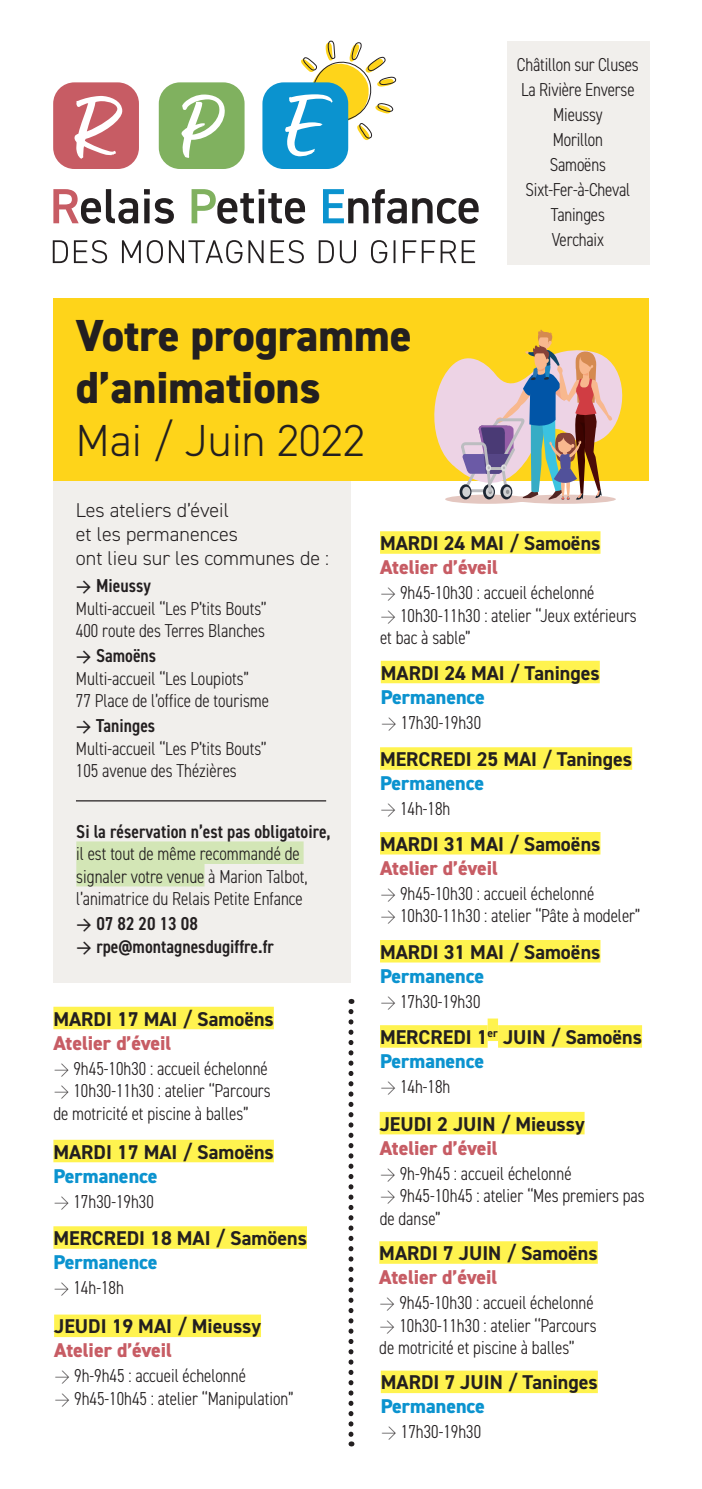
<style>
.page{position:relative;width:702px;height:1489px;background:#fff}
.page>*{position:absolute;margin:0;border:0;box-sizing:border-box;transform-origin:0 0}
.t1{font:800 45px/52.5px "DIN2014";color:#231f20}
.t2{font:300 45px "DIN2014";color:#231f20}
.t3{font:700 20px/24px "DIN2014";color:#231f20}
.t4{font:800 20px "DIN2014";color:#c75c64}
.t5{font:800 20px "DIN2014";color:#0b93cf}
.t6{font:300 20px/24px "DIN2014";color:#231f20}
.t7{font:300 condensed 18.75px/22.5px "DIN2014";color:#231f20}
.t8{font:600 condensed 18.75px "DIN2014";color:#231f20}
.s1{font-weight:800;color:#0b93cf}
</style>
<div class="page">
<div style="left:53px;top:452px;width:298px;height:529px;background:#f1efec"></div>
<div style="left:507px;top:41px;width:142px;height:223px;background:#f1efec"></div>
<div style="left:262px;top:82px;width:86px;height:87px;background:#0b93cf;border-radius:21px"></div>
<div style="left:159px;top:82px;width:85px;height:87px;background:#80b15f;border-radius:21px"></div>
<div style="left:53px;top:82px;width:86px;height:87px;background:#c75c64;border-radius:21px"></div>
<svg style="left:323px;top:189px;width:155px;height:35px"></svg>
<svg style="left:191px;top:189px;width:114px;height:35px"></svg>
<svg style="left:53px;top:189px;width:121px;height:35px"></svg>
<svg style="left:74px;top:96px;width:48px;height:63px"></svg>
<svg style="left:181px;top:94px;width:44px;height:64px"></svg>
<svg style="left:285px;top:40px;width:112px;height:116px"></svg>
<svg style="left:53px;top:240px;width:422px;height:23px"></svg>
<div style="left:53px;top:298px;width:595px;height:182px;background:#fed41a"></div>
<svg style="left:428px;top:329px;width:200px;height:175px"></svg>
<div style="left:53px;top:1006px;width:221px;height:23px;background:#fff34f"></div>
<svg style="left:348px;top:1011px;width:5px;height:435px"></svg>
<div style="left:53px;top:1139px;width:221px;height:23px;background:#fff34f"></div>
<div style="left:54px;top:1314px;width:207px;height:22px;background:#fff34f"></div>
<div style="left:53px;top:1226px;width:254px;height:22px;background:#fff34f"></div>
<div style="left:380px;top:531px;width:220px;height:22px;background:#fff34f"></div>
<div style="left:381px;top:660px;width:218px;height:23px;background:#fff34f"></div>
<div style="left:380px;top:747px;width:252px;height:22px;background:#fff34f"></div>
<div style="left:380px;top:832px;width:220px;height:22px;background:#fff34f"></div>
<div style="left:380px;top:940px;width:220px;height:22px;background:#fff34f"></div>
<div style="left:380px;top:1025px;width:107px;height:22px;background:#fff34f"></div>
<div style="left:487px;top:1018px;width:11px;height:22px;background:#fff34f"></div>
<div style="left:498px;top:1025px;width:144px;height:22px;background:#fff34f"></div>
<div style="left:379px;top:1111px;width:205px;height:23px;background:#fff34f"></div>
<div style="left:379px;top:1241px;width:218px;height:22px;background:#fff34f"></div>
<div style="left:76px;top:841px;width:227px;height:22px;background:#d3e6b6"></div>
<div style="left:76px;top:863px;width:128px;height:23px;background:#d3e6b6"></div>
<hr style="left:76px;top:800px;width:250px;height:1px;background:#231f20">
<div style="left:381px;top:1370px;width:216px;height:22px;background:#fff34f"></div>
<h1 class="t1" style="left:76px;top:309px;width:337px">Votre programme d’animations</h1>
<h1 class="t2" style="left:76px;top:413px;width:290px">Mai / Juin 2022</h1>
<p class="t7" style="left:517px;top:53px;width:123px;line-height:25px;text-align:center">Châtillon sur Cluses<br>La Rivière Enverse<br>Mieussy<br>Morillon<br>Samoëns<br>Sixt-Fer-à-Cheval<br>Taninges<br>Verchaix</p>
<p class="t6" style="left:76px;top:497px;width:254px">Les ateliers d’éveil<br>et les permanences<br>ont lieu sur les communes de :</p>
<p class="t8" style="left:76px;top:573px;width:76px">→ Mieussy</p>
<p class="t7" style="left:76px;top:597px;width:192px">Multi-accueil ‘‘Les P’tits Bouts’’<br>400 route des Terres Blanches</p>
<p class="t8" style="left:76px;top:643px;width:82px">→ Samoëns</p>
<p class="t7" style="left:76px;top:667px;width:195px">Multi-accueil ‘‘Les Loupiots’’<br>77 Place de l’office de tourisme</p>
<p class="t8" style="left:76px;top:713px;width:81px">→ Taninges</p>
<p class="t7" style="left:76px;top:737px;width:192px">Multi-accueil ‘‘Les P’tits Bouts’’<br>105 avenue des Thézières</p>
<p class="t8" style="left:76px;top:818px;width:256px">Si la réservation n’est pas obligatoire,</p>
<p class="t7" style="left:76px;top:842px;width:233px">il est tout de même recommandé de signaler votre venue à Marion Talbot, l’animatrice du Relais Petite Enfance</p>
<p class="t8" style="left:76px;top:911px;width:123px">→ 07 82 20 13 08</p>
<p class="t8" style="left:76px;top:933px;width:199px">→ rpe@montagnesdugiffre.fr</p>
<p class="t3" style="left:53px;top:1006px;width:222px">MARDI 17 MAI / Samoëns</p>
<p class="t4" style="left:53px;top:1029px;width:119px">Atelier d’éveil</p>
<p class="t7" style="left:53px;top:1056px;width:216px">→ 9h45-10h30 : accueil échelonné</p>
<p class="t7" style="left:53px;top:1079px;width:219px">→ 10h30-11h30 : atelier ‘‘Parcours de motricité et piscine à balles’’</p>
<p class="t3" style="left:53px;top:1139px;width:222px">MARDI 17 MAI / Samoëns</p>
<p class="t5" style="left:53px;top:1162px;width:106px">Permanence</p>
<p class="t7" style="left:53px;top:1189px;width:102px">→ 17h30-19h30</p>
<p class="t3" style="left:53px;top:1225px;width:255px">MERCREDI 18 MAI / Samöens</p>
<p class="t5" style="left:53px;top:1248px;width:106px">Permanence</p>
<p class="t7" style="left:53px;top:1276px;width:72px">→ 14h-18h</p>
<p class="t3" style="left:54px;top:1313px;width:208px">JEUDI 19 MAI / Mieussy</p>
<p class="t4" style="left:54px;top:1336px;width:119px">Atelier d’éveil</p>
<p class="t7" style="left:54px;top:1364px;width:193px">→ 9h-9h45 : accueil échelonné</p>
<p class="t7" style="left:54px;top:1386px;width:241px">→ 9h45-10h45 : atelier ‘‘Manipulation’’</p>
<p class="t3" style="left:380px;top:531px;width:222px">MARDI 24 MAI / Samoëns</p>
<p class="t4" style="left:380px;top:554px;width:119px">Atelier d’éveil</p>
<p class="t7" style="left:380px;top:581px;width:216px">→ 9h45-10h30 : accueil échelonné</p>
<p class="t7" style="left:380px;top:604px;width:258px">→ 10h30-11h30 : atelier ‘‘Jeux extérieurs et bac à sable’’</p>
<p class="t3" style="left:381px;top:660px;width:220px">MARDI 24 MAI / Taninges</p>
<p class="t5" style="left:381px;top:683px;width:106px">Permanence</p>
<p class="t7" style="left:381px;top:711px;width:102px">→ 17h30-19h30</p>
<p class="t3" style="left:380px;top:746px;width:253px">MERCREDI 25 MAI / Taninges</p>
<p class="t5" style="left:380px;top:769px;width:106px">Permanence</p>
<p class="t7" style="left:380px;top:797px;width:72px">→ 14h-18h</p>
<p class="t3" style="left:380px;top:831px;width:222px">MARDI 31 MAI / Samoëns</p>
<p class="t4" style="left:380px;top:854px;width:119px">Atelier d’éveil</p>
<p class="t7" style="left:380px;top:882px;width:216px">→ 9h45-10h30 : accueil échelonné</p>
<p class="t7" style="left:380px;top:904px;width:261px">→ 10h30-11h30 : atelier ‘‘Pâte à modeler’’</p>
<p class="t3" style="left:380px;top:939px;width:222px">MARDI 31 MAI / Samoëns</p>
<p class="t5" style="left:380px;top:962px;width:106px">Permanence</p>
<p class="t7" style="left:380px;top:990px;width:102px">→ 17h30-19h30</p>
<p class="t3" style="left:380px;top:1024px;width:263px">MERCREDI 1<sup>er</sup> JUIN / Samoëns<br><span class="s1">Permanence</span></p>
<p class="t7" style="left:380px;top:1075px;width:72px">→ 14h-18h</p>
<p class="t3" style="left:379px;top:1111px;width:206px">JEUDI 2 JUIN / Mieussy</p>
<p class="t4" style="left:379px;top:1134px;width:119px">Atelier d’éveil</p>
<p class="t7" style="left:379px;top:1161px;width:193px">→ 9h-9h45 : accueil échelonné</p>
<p class="t7" style="left:379px;top:1184px;width:266px">→ 9h45-10h45 : atelier ‘‘Mes premiers pas de danse’’</p>
<p class="t3" style="left:379px;top:1240px;width:220px">MARDI 7 JUIN / Samoëns</p>
<p class="t4" style="left:379px;top:1263px;width:119px">Atelier d’éveil</p>
<p class="t7" style="left:379px;top:1291px;width:216px">→ 9h45-10h30 : accueil échelonné</p>
<p class="t7" style="left:379px;top:1313px;width:219px">→ 10h30-11h30 : atelier ‘‘Parcours de motricité et piscine à balles’’</p>
<p class="t3" style="left:381px;top:1369px;width:218px">MARDI 7 JUIN / Taninges</p>
<p class="t5" style="left:381px;top:1392px;width:106px">Permanence</p>
<p class="t7" style="left:381px;top:1420px;width:102px">→ 17h30-19h30</p>
</div>
